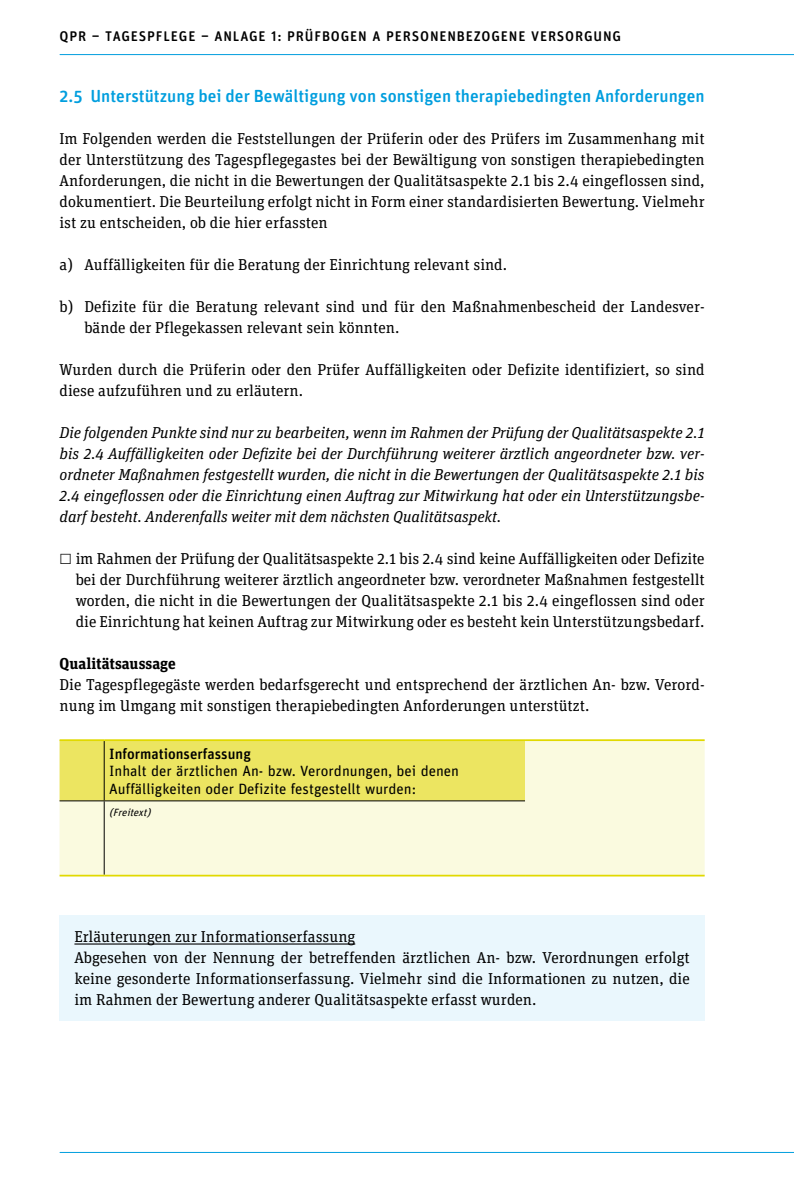
<style>
.page{position:relative;width:794px;height:1191px;background:#fff}
.page>*{position:absolute;margin:0;border:0;box-sizing:border-box;transform-origin:0 0}
.t1{font:500 17.5px "Unit Rounded OT";color:#009ede}
.t2{font:15.75px/21px "Unit Slab OT";color:#000;text-align:justify}
.t3{font:italic 15.75px/21px "Unit Slab OT";color:#000;text-align:justify}
.t4{font:700 15.75px "Unit Slab OT";color:#000}
.t5{font:14.88px/17.5px "Unit Rounded OT";color:#000}
.t6{font:500 14.88px "Unit Rounded OT";color:#000}
.t7{font:500 14px "Unit Rounded OT";letter-spacing:.06em;color:#000}
.t8{font:italic 10.5px "Unit Rounded OT";color:#000}
</style>
<div class="page">
<div style="left:60px;top:915px;width:644px;height:106px;background:#eaf7fd"></div>
<hr style="left:60px;top:54px;width:734px;height:1px;background:#009ede">
<hr style="left:60px;top:1152px;width:734px;height:1px;background:#009ede">
<svg style="left:60px;top:741px;width:644px;height:133px;background:#f4f2b5"></svg>
<hr style="left:104px;top:741px;width:1px;height:59px;background:#000">
<hr style="left:60px;top:800px;width:44px;height:1px;background:#000">
<hr style="left:104px;top:800px;width:421px;height:1px;background:#000">
<hr style="left:104px;top:801px;width:1px;height:73px;background:#000">
<hr style="left:60px;top:739px;width:44px;height:2px;background:#e1d900">
<hr style="left:104px;top:739px;width:421px;height:2px;background:#e1d900">
<hr style="left:525px;top:739px;width:179px;height:2px;background:#e1d900">
<hr style="left:60px;top:874px;width:44px;height:2px;background:#e1d900">
<hr style="left:104px;top:874px;width:421px;height:2px;background:#e1d900">
<hr style="left:525px;top:874px;width:179px;height:2px;background:#e1d900">
<hr style="left:74px;top:943px;width:281px;height:1px;background:#000">
<p class="t7" style="left:60px;top:27px;width:563px">QPR – TAGESPFLEGE – ANLAGE 1: PRÜFBOGEN A PERSONENBEZOGENE VERSORGUNG</p>
<h4 class="t1" style="left:60px;top:85px;width:646px">2.5 Unterstützung bei der Bewältigung von sonstigen therapiebedingten Anforderungen</h4>
<p class="t2" style="left:60px;top:128px;width:646px">Im Folgenden werden die Feststellungen der Prüferin oder des Prüfers im Zusammenhang mit der Unterstützung des Tagespflegegastes bei der Bewältigung von sonstigen therapiebedingten Anforderungen, die nicht in die Bewertungen der Qualitätsaspekte 2.1 bis 2.4 eingeflossen sind, dokumentiert. Die Beurteilung erfolgt nicht in Form einer standardisierten Bewertung. Vielmehr ist zu entscheiden, ob die hier erfassten</p>
<p class="t2" style="left:60px;top:254px;width:449px">a) Auffälligkeiten für die Beratung der Einrichtung relevant sind.</p>
<p class="t2" style="left:84px;top:296px;width:622px;text-indent:-25px">b) Defizite für die Beratung relevant sind und für den Maßnahmenbescheid der Landesver&shy;bände der Pflegekassen relevant sein könnten.</p>
<p class="t2" style="left:60px;top:359px;width:646px">Wurden durch die Prüferin oder den Prüfer Auffälligkeiten oder Defizite identifiziert, so sind diese aufzuführen und zu erläutern.</p>
<p class="t3" style="left:60px;top:422px;width:646px">Die folgenden Punkte sind nur zu bearbeiten, wenn im Rahmen der Prüfung der Qualitätsaspekte 2.1 bis 2.4 Auffälligkeiten oder Defizite bei der Durchführung weiterer ärztlich angeordneter bzw. ver&shy;ordneter Maßnahmen festgestellt wurden, die nicht in die Bewertungen der Qualitätsaspekte 2.1 bis 2.4 eingeflossen oder die Einrichtung einen Auftrag zur Mitwirkung hat oder ein Unterstützungsbe&shy;darf besteht. Anderenfalls weiter mit dem nächsten Qualitätsaspekt.</p>
<p class="t2" style="left:76px;top:548px;width:630px">im Rahmen der Prüfung der Qualitätsaspekte 2.1 bis 2.4 sind keine Auffälligkeiten oder Defizite bei der Durchführung weiterer ärztlich angeordneter bzw. verordneter Maßnahmen festgestellt worden, die nicht in die Bewertungen der Qualitätsaspekte 2.1 bis 2.4 eingeflossen sind oder die Einrichtung hat keinen Auftrag zur Mitwirkung oder es besteht kein Unterstützungsbedarf.</p>
<h5 class="t4" style="left:60px;top:653px;width:118px">Qualitätsaussage</h5>
<p class="t2" style="left:60px;top:674px;width:646px">Die Tagespflegegäste werden bedarfsgerecht und entsprechend der ärztlichen An- bzw. Verord&shy;nung im Umgang mit sonstigen therapiebedingten Anforderungen unterstützt.</p>
<h5 class="t6" style="left:109px;top:744px;width:143px">Informationserfassung</h5>
<p class="t5" style="left:109px;top:762px;width:351px">Inhalt der ärztlichen An- bzw. Verordnungen, bei denen<br>Auffälligkeiten oder Defizite festgestellt wurden:</p>
<p class="t8" style="left:109px;top:806px;width:46px">(Freitext)</p>
<h6 class="t2" style="left:74px;top:926px;width:282px">Erläuterungen zur Informationserfassung</h6>
<p class="t2" style="left:74px;top:947px;width:617px">Abgesehen von der Nennung der betreffenden ärztlichen An- bzw. Verordnungen erfolgt keine gesonderte Informationserfassung. Vielmehr sind die Informationen zu nutzen, die im Rahmen der Bewertung anderer Qualitätsaspekte erfasst wurden.</p>
</div>
